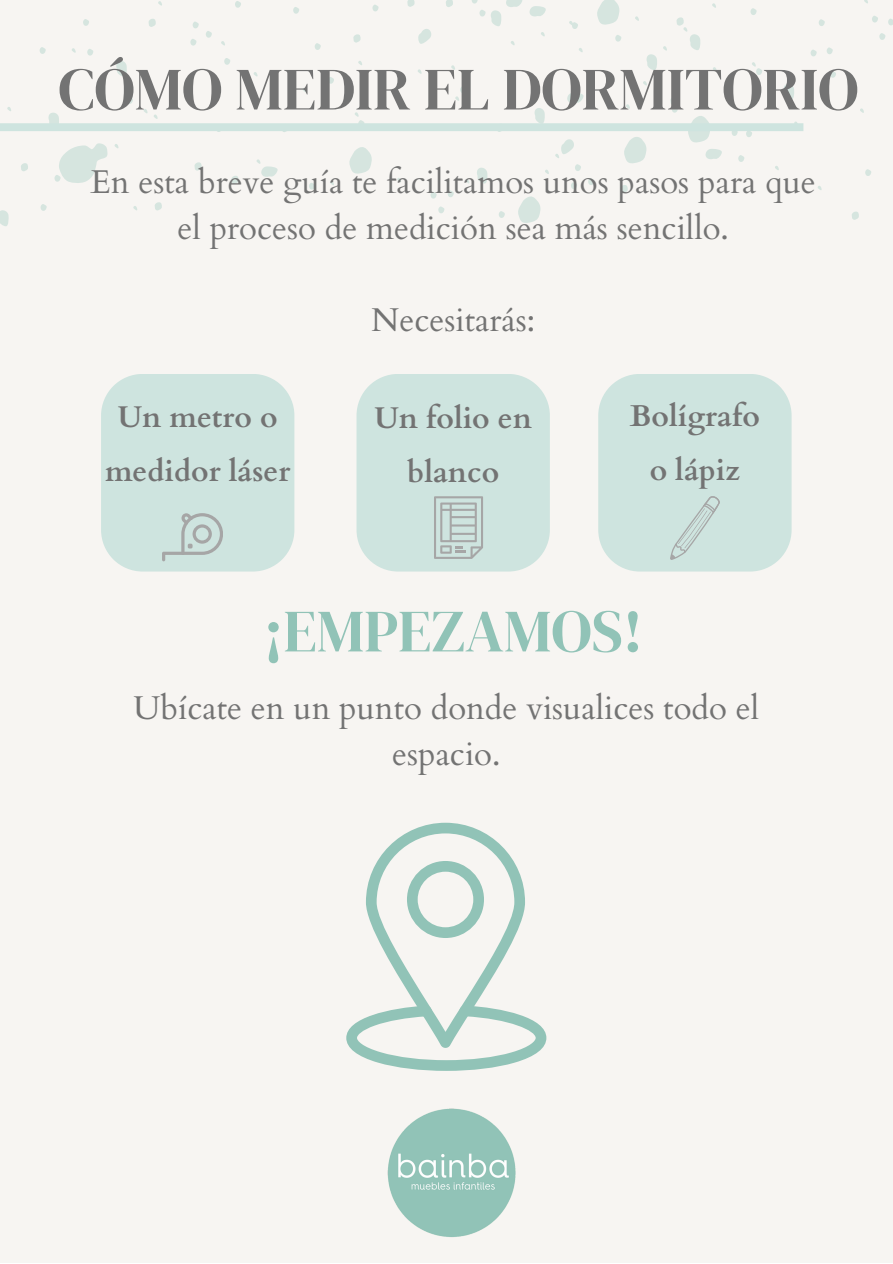
<style>
.page{position:relative;width:893px;height:1264px;background:#fff}
.page>*{position:absolute;margin:0;border:0;box-sizing:border-box;transform-origin:0 0}
.t1{font:60px "DM Serif Display";color:#737373}
.t2{font:60px "DM Serif Display";color:#91c3b7}
.t3{font:33px/46px "Cardo";color:#737373;text-align:center}
.t4{font:700 30px/54px "Cardo";color:#737373;text-align:center}
</style>
<div class="page">
<div style="left:0;top:0;width:892px;height:1262px;background:#f7f5f2"></div>
<img style="left:387px;top:1108px;width:129px;height:129px">
<svg style="left:407px;top:0;width:7px;height:7px"></svg>
<svg style="left:620px;top:185px;width:7px;height:8px"></svg>
<svg style="left:353px;top:34px;width:7px;height:9px"></svg>
<svg style="left:194px;top:162px;width:8px;height:9px"></svg>
<svg style="left:231px;top:176px;width:7px;height:8px"></svg>
<svg style="left:155px;top:202px;width:7px;height:8px"></svg>
<svg style="left:148px;top:19px;width:8px;height:8px"></svg>
<svg style="left:446px;top:0;width:7px;height:7px"></svg>
<svg style="left:852px;top:211px;width:6px;height:9px"></svg>
<svg style="left:511px;top:41px;width:4px;height:4px"></svg>
<svg style="left:579px;top:48px;width:4px;height:4px"></svg>
<svg style="left:635px;top:16px;width:4px;height:5px"></svg>
<svg style="left:541px;top:32px;width:4px;height:4px"></svg>
<svg style="left:72px;top:48px;width:4px;height:5px"></svg>
<svg style="left:158px;top:1px;width:4px;height:5px"></svg>
<svg style="left:221px;top:41px;width:4px;height:5px"></svg>
<svg style="left:154px;top:114px;width:4px;height:5px"></svg>
<svg style="left:144px;top:109px;width:4px;height:4px"></svg>
<svg style="left:133px;top:206px;width:4px;height:5px"></svg>
<svg style="left:253px;top:72px;width:5px;height:5px"></svg>
<svg style="left:358px;top:61px;width:4px;height:4px"></svg>
<svg style="left:330px;top:181px;width:4px;height:4px"></svg>
<svg style="left:302px;top:88px;width:5px;height:4px"></svg>
<svg style="left:397px;top:178px;width:4px;height:4px"></svg>
<svg style="left:465px;top:179px;width:4px;height:5px"></svg>
<svg style="left:451px;top:65px;width:4px;height:5px"></svg>
<svg style="left:430px;top:89px;width:4px;height:5px"></svg>
<svg style="left:418px;top:69px;width:4px;height:5px"></svg>
<svg style="left:545px;top:169px;width:4px;height:5px"></svg>
<svg style="left:775px;top:166px;width:4px;height:4px"></svg>
<svg style="left:626px;top:104px;width:4px;height:5px"></svg>
<svg style="left:643px;top:81px;width:4px;height:5px"></svg>
<svg style="left:663px;top:46px;width:4px;height:5px"></svg>
<svg style="left:712px;top:3px;width:4px;height:5px"></svg>
<svg style="left:713px;top:67px;width:4px;height:5px"></svg>
<svg style="left:864px;top:0;width:4px;height:4px"></svg>
<svg style="left:860px;top:108px;width:4px;height:5px"></svg>
<svg style="left:83px;top:19px;width:6px;height:7px"></svg>
<svg style="left:127px;top:97px;width:6px;height:7px"></svg>
<svg style="left:54px;top:143px;width:65px;height:40px"></svg>
<svg style="left:87px;top:49px;width:6px;height:7px"></svg>
<svg style="left:224px;top:58px;width:6px;height:7px"></svg>
<svg style="left:235px;top:1px;width:6px;height:7px"></svg>
<svg style="left:309px;top:183px;width:6px;height:6px"></svg>
<svg style="left:328px;top:77px;width:6px;height:7px"></svg>
<svg style="left:372px;top:5px;width:7px;height:6px"></svg>
<svg style="left:355px;top:112px;width:9px;height:11px"></svg>
<svg style="left:438px;top:206px;width:7px;height:7px"></svg>
<svg style="left:430px;top:192px;width:7px;height:7px"></svg>
<svg style="left:448px;top:190px;width:6px;height:7px"></svg>
<svg style="left:455px;top:86px;width:11px;height:15px"></svg>
<svg style="left:499px;top:211px;width:6px;height:7px"></svg>
<svg style="left:588px;top:178px;width:6px;height:7px"></svg>
<svg style="left:571px;top:182px;width:6px;height:7px"></svg>
<svg style="left:670px;top:97px;width:8px;height:16px"></svg>
<svg style="left:738px;top:155px;width:6px;height:7px"></svg>
<svg style="left:746px;top:131px;width:6px;height:6px"></svg>
<svg style="left:731px;top:131px;width:7px;height:5px"></svg>
<svg style="left:750px;top:8px;width:7px;height:7px"></svg>
<svg style="left:819px;top:19px;width:6px;height:7px"></svg>
<svg style="left:827px;top:47px;width:6px;height:7px"></svg>
<svg style="left:810px;top:50px;width:7px;height:6px"></svg>
<svg style="left:819px;top:87px;width:6px;height:7px"></svg>
<svg style="left:865px;top:169px;width:6px;height:7px"></svg>
<svg style="left:879px;top:33px;width:7px;height:7px"></svg>
<svg style="left:888px;top:18px;width:4px;height:7px"></svg>
<svg style="left:872px;top:16px;width:6px;height:7px"></svg>
<svg style="left:315px;top:43px;width:6px;height:7px"></svg>
<svg style="left:190px;top:39px;width:7px;height:7px"></svg>
<svg style="left:193px;top:21px;width:6px;height:7px"></svg>
<svg style="left:206px;top:31px;width:6px;height:7px"></svg>
<svg style="left:293px;top:7px;width:6px;height:7px"></svg>
<svg style="left:615px;top:35px;width:6px;height:7px"></svg>
<svg style="left:752px;top:62px;width:10px;height:13px"></svg>
<svg style="left:830px;top:71px;width:6px;height:7px"></svg>
<svg style="left:569px;top:21px;width:9px;height:8px"></svg>
<svg style="left:349px;top:147px;width:23px;height:27px"></svg>
<svg style="left:597px;top:0;width:22px;height:25px"></svg>
<svg style="left:518px;top:196px;width:22px;height:27px"></svg>
<svg style="left:624px;top:137px;width:22px;height:27px"></svg>
<svg style="left:688px;top:116px;width:22px;height:27px"></svg>
<svg style="left:477px;top:168px;width:10px;height:16px"></svg>
<svg style="left:783px;top:84px;width:11px;height:16px"></svg>
<svg style="left:534px;top:108px;width:11px;height:15px"></svg>
<svg style="left:646px;top:54px;width:11px;height:16px"></svg>
<svg style="left:116px;top:61px;width:11px;height:16px"></svg>
<svg style="left:676px;top:17px;width:24px;height:33px"></svg>
<svg style="left:256px;top:159px;width:21px;height:18px"></svg>
<svg style="left:472px;top:0;width:50px;height:26px"></svg>
<svg style="left:529px;top:6px;width:16px;height:11px"></svg>
<svg style="left:705px;top:149px;width:16px;height:10px"></svg>
<svg style="left:567px;top:92px;width:16px;height:11px"></svg>
<svg style="left:555px;top:139px;width:26px;height:32px"></svg>
<svg style="left:418px;top:29px;width:13px;height:15px"></svg>
<svg style="left:21px;top:163px;width:7px;height:8px"></svg>
<svg style="left:7px;top:107px;width:4px;height:4px"></svg>
<svg style="left:40px;top:47px;width:6px;height:7px"></svg>
<svg style="left:41px;top:204px;width:6px;height:7px"></svg>
<svg style="left:48px;top:113px;width:11px;height:10px"></svg>
<svg style="left:0;top:210px;width:9px;height:16px"></svg>
<div style="left:0;top:123px;width:803px;height:8px;background:#cee4df"></div>
<div style="left:101px;top:374px;width:193px;height:197px;background:#cee4df"></div>
<svg style="left:356px;top:374px;width:194px;height:197px;background:#cee2de"></svg>
<div style="left:598px;top:374px;width:193px;height:197px;background:#cee4df"></div>
<svg style="left:346px;top:822px;width:200px;height:248px"></svg>
<p class="t1" style="left:58px;top:47px;width:801px">CÓMO MEDIR EL DORMITORIO</p>
<p class="t3" style="left:90px;top:159px;width:726px">En esta breve guía te facilitamos unos pasos para que el proceso de medición sea más sencillo.</p>
<p class="t3" style="left:371px;top:298px;width:165px">Necesitarás:</p>
<p class="t4" style="left:105px;top:390px;width:187px">Un metro o medidor láser</p>
<p class="t4" style="left:374px;top:391px;width:159px">Un folio en blanco</p>
<p class="t4" style="left:629px;top:389px;width:132px">Bolígrafo o lápiz</p>
<p class="t2" style="left:263px;top:589px;width:381px">¡EMPEZAMOS!</p>
<p class="t3" style="left:133px;top:685px;width:627px">Ubícate en un punto donde visualices todo el espacio.</p>
</div>
